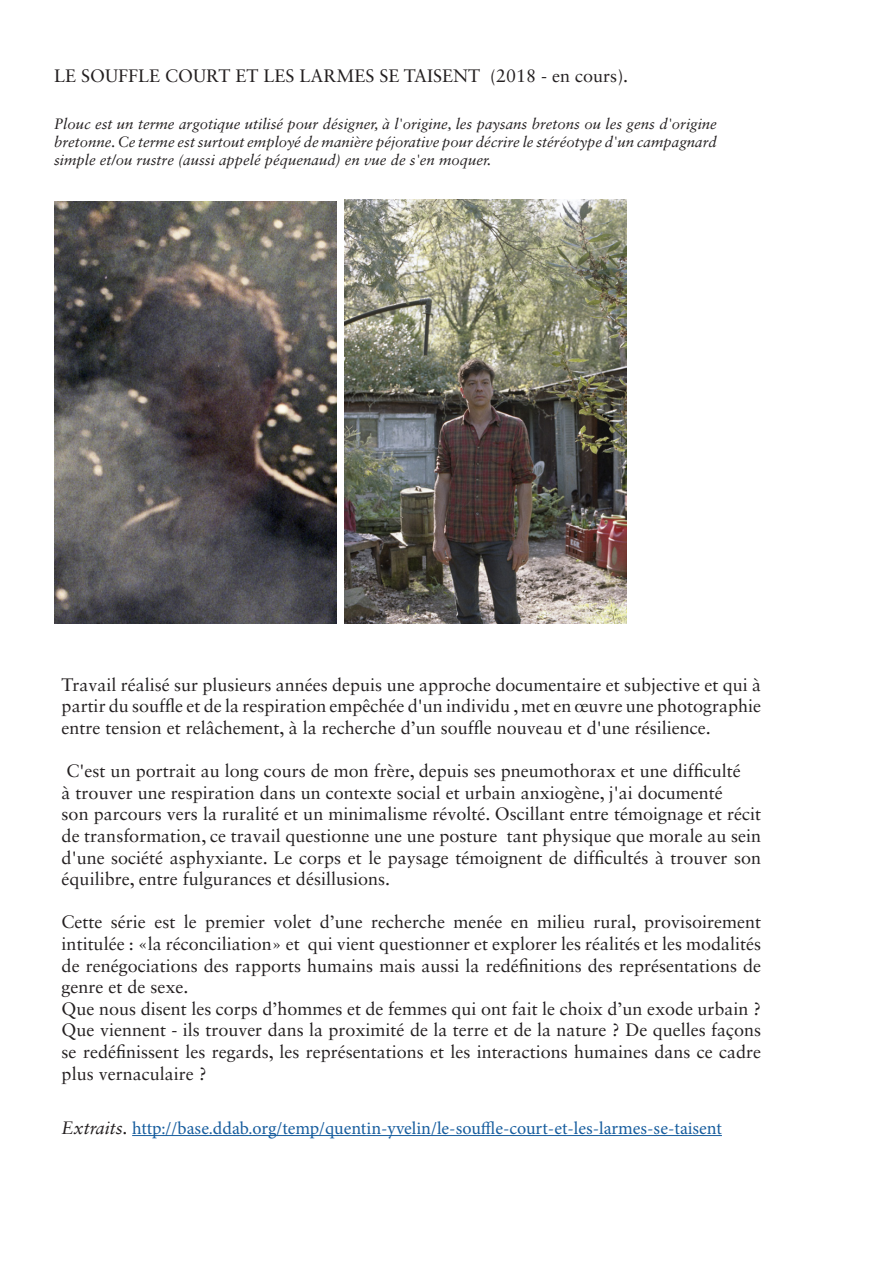
<style>
.page{position:relative;width:893px;height:1263px;background:#fff}
.page>*{position:absolute;margin:0;border:0;box-sizing:border-box;transform-origin:0 0}
.t1{font:18px/21.6px "Sabon LT Std";color:#231f20}
.t2{font:18px "Minion Pro";color:#175d9e}
.t3{font:italic 15px/18px "Sabon LT Std";color:#231f20;text-align:justify}
.s1{font-family:"Sabon LT Std";font-style:italic;color:#231f20}
</style>
<div class="page">
<hr style="left:132px;top:1135px;width:590px;height:1px;background:#175d9e">
<img style="left:345px;top:200px;width:281px;height:423px">
<img style="left:54px;top:201px;width:282px;height:423px">
<p class="t1" style="left:54px;top:65px;width:576px">LE SOUFFLE COURT ET LES LARMES SE TAISENT (2018 - en cours).</p>
<p class="t3" style="left:54px;top:115px;width:664px">Plouc est un terme argotique utilisé pour désigner, à l'origine, les paysans bretons ou les gens d'origine bretonne. Ce terme est surtout employé de manière péjorative pour décrire le stéréotype d'un campagnard simple et/ou rustre (aussi appelé péquenaud) en vue de s'en moquer.</p>
<p class="t1" style="left:62px;top:673px;width:701px;text-align:justify">Travail réalisé sur plusieurs années depuis une approche documentaire et subjective et qui à partir du souffle et de la respiration empêchée d'un individu , met en œuvre une photographie entre tension et relâchement, à la recherche d’un souffle nouveau et d'une résilience.</p>
<p class="t1" style="left:62px;top:760px;width:701px">C'est un portrait au long cours de mon frère, depuis ses pneumothorax et une difficulté<br>à trouver une respiration dans un contexte social et urbain anxiogène, j'ai documenté<br>son parcours vers la ruralité et un minimalisme révolté. Oscillant entre témoignage et récit de transformation, ce travail questionne une une posture tant physique que morale au sein d'une société asphyxiante. Le corps et le paysage témoignent de difficultés à trouver son équilibre, entre fulgurances et désillusions.</p>
<p class="t1" style="left:62px;top:911px;width:701px">Cette série est le premier volet d’une recherche menée en milieu rural, provisoirement intitulée : «la réconciliation» et qui vient questionner et explorer les réalités et les modalités de renégociations des rapports humains mais aussi la redéfinitions des représentations de genre et de sexe.<br>Que nous disent les corps d’hommes et de femmes qui ont fait le choix d’un exode urbain ?<br>Que viennent - ils trouver dans la proximité de la terre et de la nature ? De quelles façons se redéfinissent les regards, les représentations et les interactions humaines dans ce cadre plus vernaculaire ?</p>
<p class="t2" style="left:62px;top:1116px;width:662px"><span class="s1">Extraits.</span> http://base.ddab.org/temp/quentin-yvelin/le-souffle-court-et-les-larmes-se-taisent</p>
</div>
